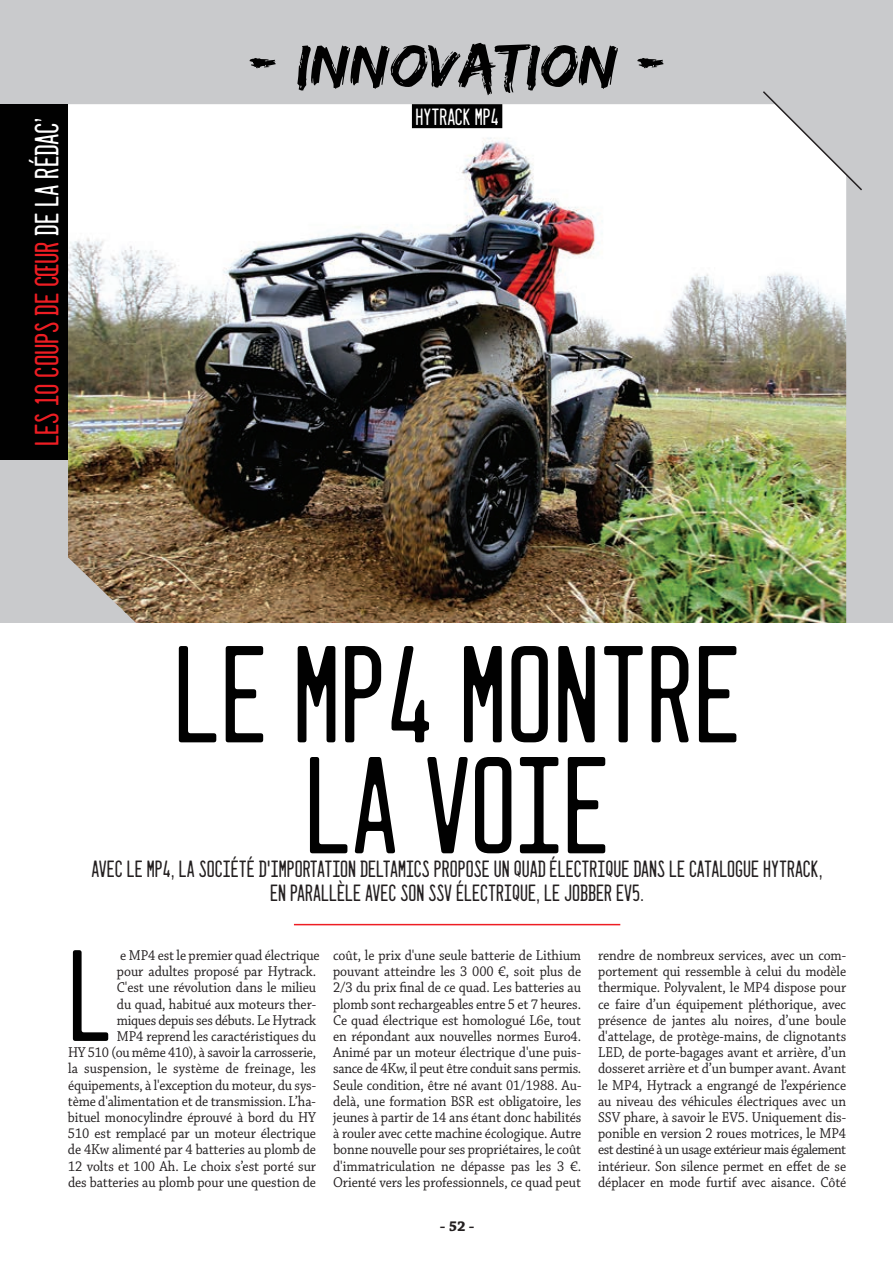
<style>
.page{position:relative;width:893px;height:1263px;background:#fff}
.page>*{position:absolute;margin:0;border:0;box-sizing:border-box;transform-origin:0 0}
.t1{font:123px/111px "Dealerplate California";color:#010101;text-align:center}
.t2{font:115.95px "Dealerplate California";color:#010101}
.t3{font:63px "Edo SZ";color:#010101}
.t4{font:30px "Dealerplate California";color:#ee1d23}
.t5{font:21px/24px "Dealerplate California";color:#231f20;text-align:center}
.t6{font:21px "Dealerplate California";color:#fff}
.t7{font:15px/16.2px "Chaparral Pro";letter-spacing:-.005em;color:#231f20;text-align:justify;scale:.92 1}
.t8{font:700 15px "Chaparral Pro";color:#231f20}
.s1{color:#fff}
</style>
<div class="page">
<div style="left:0;top:0;width:893px;height:623px;background:#c9cacc"></div>
<img style="left:68px;top:104px;width:778px;height:519px">
<div style="left:412px;top:104px;width:90px;height:24px;background:#010101"></div>
<svg style="left:761px;top:91px;width:101px;height:101px"></svg>
<hr style="left:294px;top:924px;width:326px;height:1px;background:#ee1d23">
<div style="left:0;top:104px;width:68px;height:355px;background:#010101"></div>
<h3 class="t4" style="left:26px;top:446px;width:331px;rotate:-90deg">LES 10 COUPS DE CŒUR <span class="s1">DE LA RÉDAC’</span></h3>
<h3 class="t3" style="left:248px;top:29px;width:420px">- INNOVATION -</h3>
<h3 class="t6" style="left:415px;top:102px;width:85px">HYTRACK MP4</h3>
<h1 class="t1" style="left:174px;top:633px;width:568px">LE MP4 MONTRE<br>LA VOIE</h1>
<h3 class="t5" style="left:92px;top:856px;width:733px">AVEC LE MP4, LA SOCIÉTÉ D'IMPORTATION DELTAMICS PROPOSE UN QUAD ÉLECTRIQUE DANS LE CATALOGUE HYTRACK,<br>EN PARALLÈLE AVEC SON SSV ÉLECTRIQUE, LE JOBBER EV5.</h3>
<p class="t7" style="left:68px;top:948px;width:275px;text-align:right">e MP4 est le premier quad électrique<br>pour adultes proposé par Hytrack.<br>C'est une révolution dans le milieu<br>du quad, habitué aux moteurs ther-<br>miques depuis ses débuts. Le Hytrack<br>MP4 reprend les caractéristiques du<br>HY 510 (ou même 410), à savoir la carrosserie, la suspension, le système de freinage, les équipements, à l'exception du moteur, du sys&shy;tème d'alimentation et de transmission. L’ha&shy;bituel monocylindre éprouvé à bord du HY 510 est remplacé par un moteur électrique de 4Kw alimenté par 4 batteries au plomb de 12 volts et 100 Ah. Le choix s’est porté sur des batteries au plomb pour une question de</p>
<p class="t7" style="left:333px;top:948px;width:271px">coût, le prix d'une seule batterie de Lithium pouvant atteindre les 3 000 €, soit plus de 2/3 du prix final de ce quad. Les batteries au plomb sont rechargeables entre 5 et 7 heures.<br>Ce quad électrique est homologué L6e, tout en répondant aux nouvelles normes Euro4.<br>Animé par un moteur électrique d'une puis&shy;sance de 4Kw, il peut être conduit sans permis.<br>Seule condition, être né avant 01/1988. Au&shy;delà, une formation BSR est obligatoire, les jeunes à partir de 14 ans étant donc habilités à rouler avec cette machine écologique. Autre bonne nouvelle pour ses propriétaires, le coût d'immatriculation ne dépasse pas les 3 €.<br>Orienté vers les professionnels, ce quad peut</p>
<p class="t7" style="left:598px;top:948px;width:271px">rendre de nombreux services, avec un com&shy;portement qui ressemble à celui du modèle thermique. Polyvalent, le MP4 dispose pour ce faire d’un équipement pléthorique, avec présence de jantes alu noires, d’une boule d'attelage, de protège-mains, de clignotants LED, de porte-bagages avant et arrière, d’un dosseret arrière et d’un bumper avant. Avant le MP4, Hytrack a engrangé de l’expérience au niveau des véhicules électriques avec un SSV phare, à savoir le EV5. Uniquement dis&shy;ponible en version 2 roues motrices, le MP4 est destiné à un usage extérieur mais également intérieur. Son silence permet en effet de se déplacer en mode furtif avec aisance. Côté</p>
<p class="t8" style="left:440px;top:1217px;width:36px">-52-</p>
<h2 class="t2" style="left:68px;top:914px;width:46px">L</h2>
</div>
